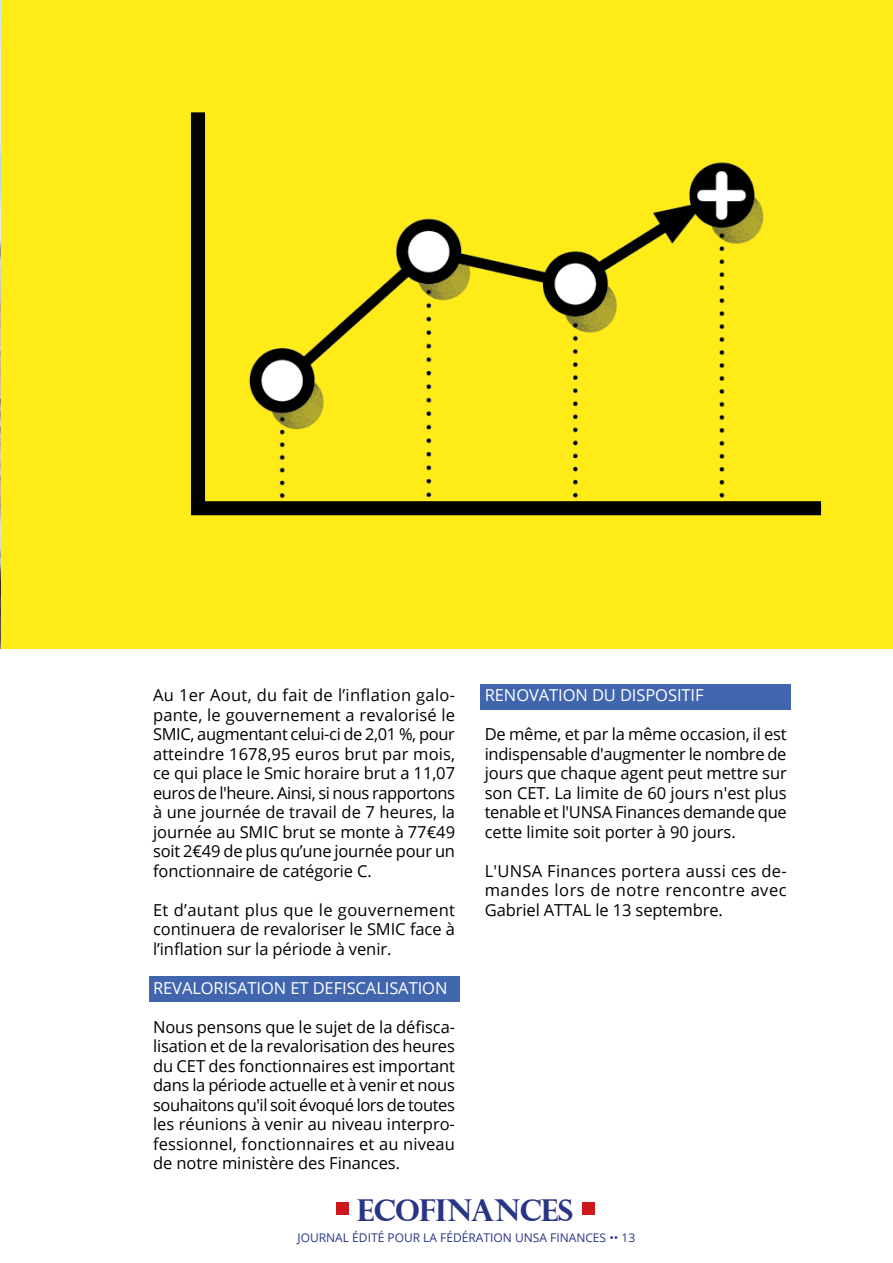
<style>
.page{position:relative;width:893px;height:1263px;background:#fff}
.page>*{position:absolute;margin:0;border:0;box-sizing:border-box;transform-origin:0 0}
.t1{font:700 30.15px "Perpetua Titling";letter-spacing:-.02em;color:#283583}
.t2{font:16.5px/19.5px "Open Sans";letter-spacing:-.005em;color:#000;text-align:justify}
.t3{font:16.5px "Open Sans";letter-spacing:-.005em;color:#fff}
.t4{font:12px "Open Sans";color:#283583}
</style>
<div class="page">
<div style="left:336px;top:1203px;width:12px;height:12px;background:#cd171a"></div>
<div style="left:582px;top:1203px;width:12px;height:12px;background:#cd171a"></div>
<div style="left:149px;top:977px;width:310px;height:25px;background:#4166ae"></div>
<div style="left:480px;top:684px;width:311px;height:25px;background:#4166ae"></div>
<img style="left:0;top:0;width:893px;height:648px">
<p class="t2" style="left:153px;top:685px;width:304px">Au 1er Aout, du fait de l’inflation galo&shy;pante, le gouvernement a revalorisé le SMIC, augmentant celui-ci de 2,01 %, pour atteindre 1678,95 euros brut par mois, ce qui place le Smic horaire brut a 11,07 euros de l'heure. Ainsi, si nous rapportons à une journée de travail de 7 heures, la journée au SMIC brut se monte à 77€49 soit 2€49 de plus qu’une journée pour un fonctionnaire de catégorie C.</p>
<p class="t2" style="left:153px;top:899px;width:304px">Et d’autant plus que le gouvernement continuera de revaloriser le SMIC face à l’inflation sur la période à venir.</p>
<p class="t3" style="left:153px;top:976px;width:296px">REVALORISATION ET DEFISCALISATION</p>
<p class="t2" style="left:153px;top:1017px;width:304px">Nous pensons que le sujet de la défisca&shy;lisation et de la revalorisation des heures du CET des fonctionnaires est important dans la période actuelle et à venir et nous souhaitons qu'il soit évoqué lors de toutes les réunions à venir au niveau interpro&shy;fessionnel, fonctionnaires et au niveau de notre ministère des Finances.</p>
<p class="t3" style="left:485px;top:684px;width:220px">RENOVATION DU DISPOSITIF</p>
<p class="t2" style="left:485px;top:724px;width:304px">De même, et par la même occasion, il est indispensable d'augmenter le nombre de jours que chaque agent peut mettre sur son CET. La limite de 60 jours n'est plus tenable et l'UNSA Finances demande que cette limite soit porter à 90 jours.</p>
<p class="t2" style="left:485px;top:860px;width:303px">L'UNSA Finances portera aussi ces de&shy;mandes lors de notre rencontre avec Gabriel ATTAL le 13 septembre.</p>
<h1 class="t1" style="left:357px;top:1191px;width:218px">ECOFINANCES</h1>
<p class="t4" style="left:298px;top:1229px;width:339px">JOURNAL ÉDITÉ POUR LA FÉDÉRATION UNSA FINANCES •• 13</p>
</div>
